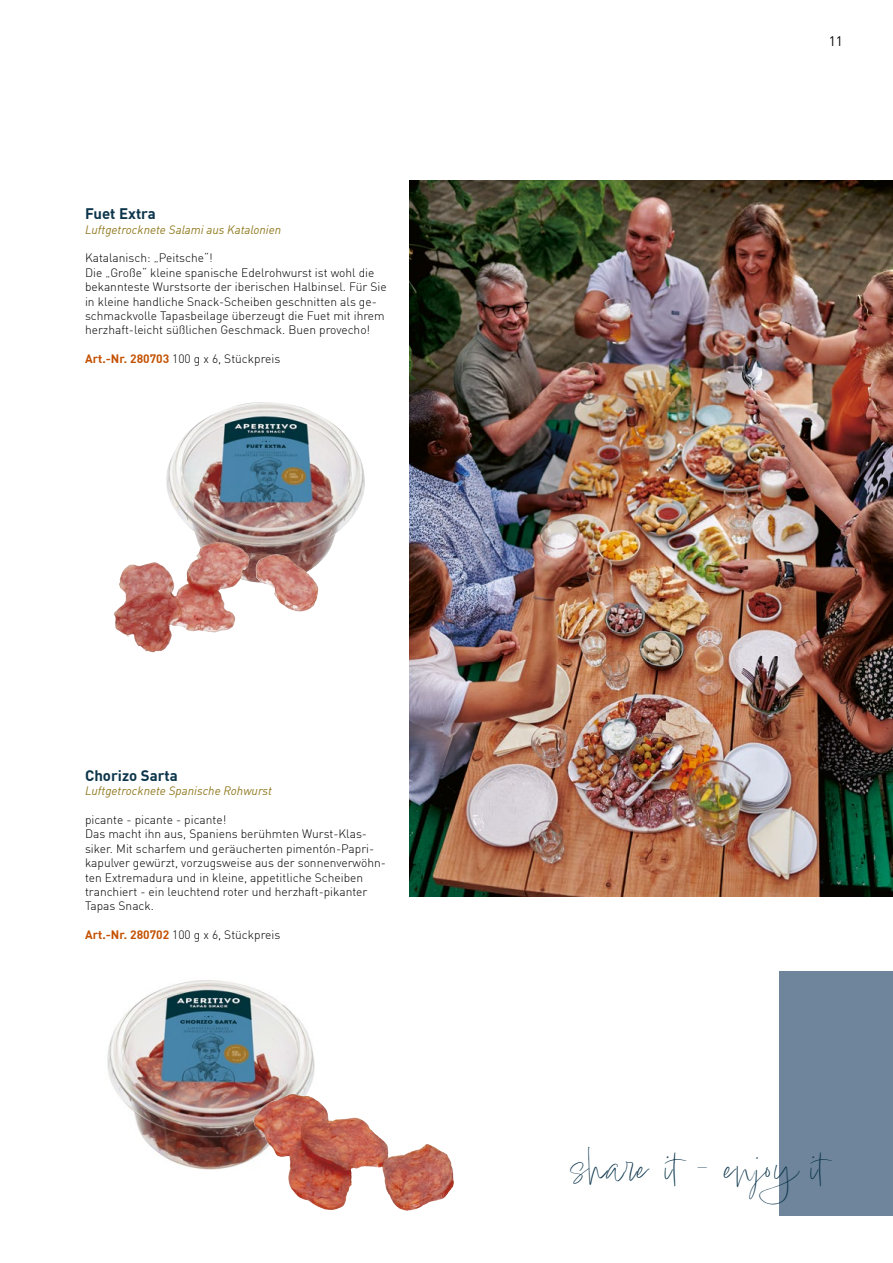
<style>
.page{position:relative;width:893px;height:1263px;background:#fff}
.page>*{position:absolute;margin:0;border:0;box-sizing:border-box;transform-origin:0 0}
.t1{font:45px "Lindsey Signature";letter-spacing:.02em;color:#0c354b}
.t2{font:700 15px "DIN Offc";color:#0c354b}
.t3{font:13.5px "DIN Offc";color:#000}
.t4{font:300 12px/14.4px "DIN Offc";color:#000}
.t5{font:italic 12px "DIN Offc";color:#927b23}
.s1{font-weight:700;color:#c35100}
</style>
<div class="page">
<img style="left:166px;top:402px;width:199px;height:181px">
<img style="left:114px;top:542px;width:100px;height:110px">
<div style="left:779px;top:971px;width:114px;height:245px;background:#6e859b"></div>
<img style="left:409px;top:180px;width:484px;height:716px">
<img style="left:107px;top:980px;width:208px;height:190px">
<img style="left:253px;top:1094px;width:175px;height:117px">
<p class="t2" style="left:85px;top:204px;width:72px">Fuet Extra</p>
<p class="t5" style="left:85px;top:222px;width:198px">Luftgetrocknete Salami aus Katalonien</p>
<p class="t4" style="left:85px;top:251px;width:303px">Katalanisch: „Peitsche“!<br>Die „Große“ kleine spanische Edelrohwurst ist wohl die bekannteste Wurstsorte der iberischen Halbinsel. Für Sie in kleine handliche Snack-Scheiben geschnitten als ge&shy;schmackvolle Tapasbeilage überzeugt die Fuet mit ihrem herzhaft-leicht süßlichen Geschmack. Buen provecho!</p>
<p class="t4" style="left:85px;top:351px;width:197px"><span class="s1">Art.-Nr. 280703</span> 100 g x 6, Stückpreis</p>
<p class="t2" style="left:85px;top:765px;width:94px">Chorizo Sarta</p>
<p class="t5" style="left:85px;top:783px;width:189px">Luftgetrocknete Spanische Rohwurst</p>
<p class="t4" style="left:85px;top:812px;width:302px">picante - picante - picante!<br>Das macht ihn aus, Spaniens berühmten Wurst-Klas&shy;siker. Mit scharfem und geräucherten pimentón-Papri&shy;kapulver gewürzt, vorzugsweise aus der sonnenverwöhn&shy;ten Extremadura und in kleine, appetitliche Scheiben tranchiert - ein leuchtend roter und herzhaft-pikanter Tapas Snack.</p>
<p class="t4" style="left:85px;top:927px;width:197px"><span class="s1">Art.-Nr. 280702</span> 100 g x 6, Stückpreis</p>
<p class="t3" style="left:829px;top:33px;width:16px">11</p>
<h1 class="t1" style="left:571px;top:1140px;width:257px">share it - enjoy it</h1>
</div>
